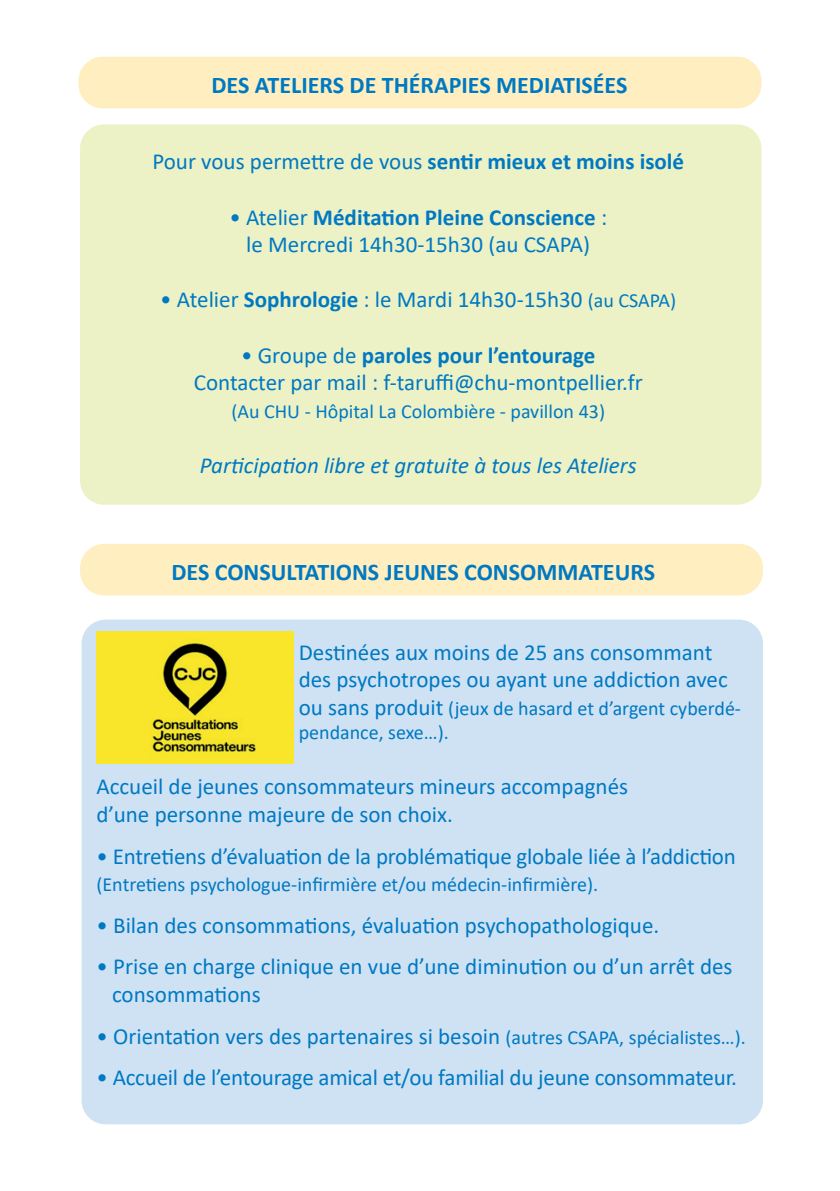
<style>
.page{position:relative;width:840px;height:1191px;background:#fff}
.page>*{position:absolute;margin:0;border:0;box-sizing:border-box;transform-origin:0 0}
.t1{font:700 24px "Calibri";color:#0079c2}
.t2{font:23px/27.6px "Calibri";color:#0079c2}
.t3{font:italic 23px "Calibri";color:#0079c2}
.t4{font:20px/24px "Calibri";color:#0079c2}
.s1{font-weight:700}
.s2{font-size:20px}
.s3{font-size:23px}
</style>
<div class="page">
<div style="left:78px;top:57px;width:683px;height:51px;background:#feeec0;border-radius:24px"></div>
<div style="left:80px;top:124px;width:681px;height:381px;background:#edf2c6;border-radius:24px"></div>
<div style="left:80px;top:544px;width:682px;height:51px;background:#feeec0;border-radius:24px"></div>
<div style="left:81px;top:619px;width:681px;height:505px;background:#cee2f4;border-radius:24px"></div>
<img style="left:96px;top:631px;width:197px;height:132px">
<p class="t1" style="left:211px;top:68px;width:417px">DES ATELIERS DE THÉRAPIES MEDIATISÉES</p>
<p class="t2" style="left:152px;top:147px;width:533px">Pour vous permettre de vous <span class="s1">sentir mieux et moins isolé</span></p>
<p class="t2" style="left:229px;top:202px;width:379px;text-align:center">• Atelier <span class="s1">Méditation Pleine Conscience</span> : le Mercredi 14h30-15h30 (au CSAPA)</p>
<p class="t2" style="left:160px;top:285px;width:517px">• Atelier <span class="s1">Sophrologie</span> : le Mardi 14h30-15h30 <span class="s2">(au CSAPA)</span></p>
<p class="t2" style="left:194px;top:340px;width:450px;text-align:center">• Groupe de <span class="s1">paroles pour l’entourage<br></span>Contacter par mail : f-taruffi@chu-montpellier.fr</p>
<p class="t4" style="left:231px;top:399px;width:375px">(Au CHU - Hôpital La Colombière - pavillon 43)</p>
<p class="t3" style="left:200px;top:449px;width:438px">Participation libre et gratuite à tous les Ateliers</p>
<p class="t1" style="left:171px;top:555px;width:485px">DES CONSULTATIONS JEUNES CONSOMMATEURS</p>
<p class="t2" style="left:298px;top:637px;width:430px">Destinées aux moins de 25 ans consommant des psychotropes ou ayant une addiction avec</p>
<p class="t4" style="left:298px;top:695px;width:443px"><span class="s3">ou sans produit</span> (jeux de hasard et d’argent cyberdé&shy;pendance, sexe…).</p>
<p class="t2" style="left:96px;top:772px;width:533px">Accueil de jeunes consommateurs mineurs accompagnés d’une personne majeure de son choix.</p>
<p class="t2" style="left:96px;top:841px;width:640px">• Entretiens d’évaluation de la problématique globale liée à l’addiction</p>
<p class="t4" style="left:96px;top:872px;width:503px">(Entretiens psychologue-infirmière et/ou médecin-infirmière).</p>
<p class="t2" style="left:96px;top:910px;width:564px">• Bilan des consommations, évaluation psychopathologique.</p>
<p class="t2" style="left:112px;top:952px;width:621px;text-indent:-16px">• Prise en charge clinique en vue d’une diminution ou d’un arrêt des consommations</p>
<p class="t2" style="left:96px;top:1021px;width:650px">• Orientation vers des partenaires si besoin <span class="s2">(autres CSAPA, spécialistes…).</span></p>
<p class="t2" style="left:96px;top:1063px;width:641px">• Accueil de l’entourage amical et/ou familial du jeune consommateur.</p>
</div>
